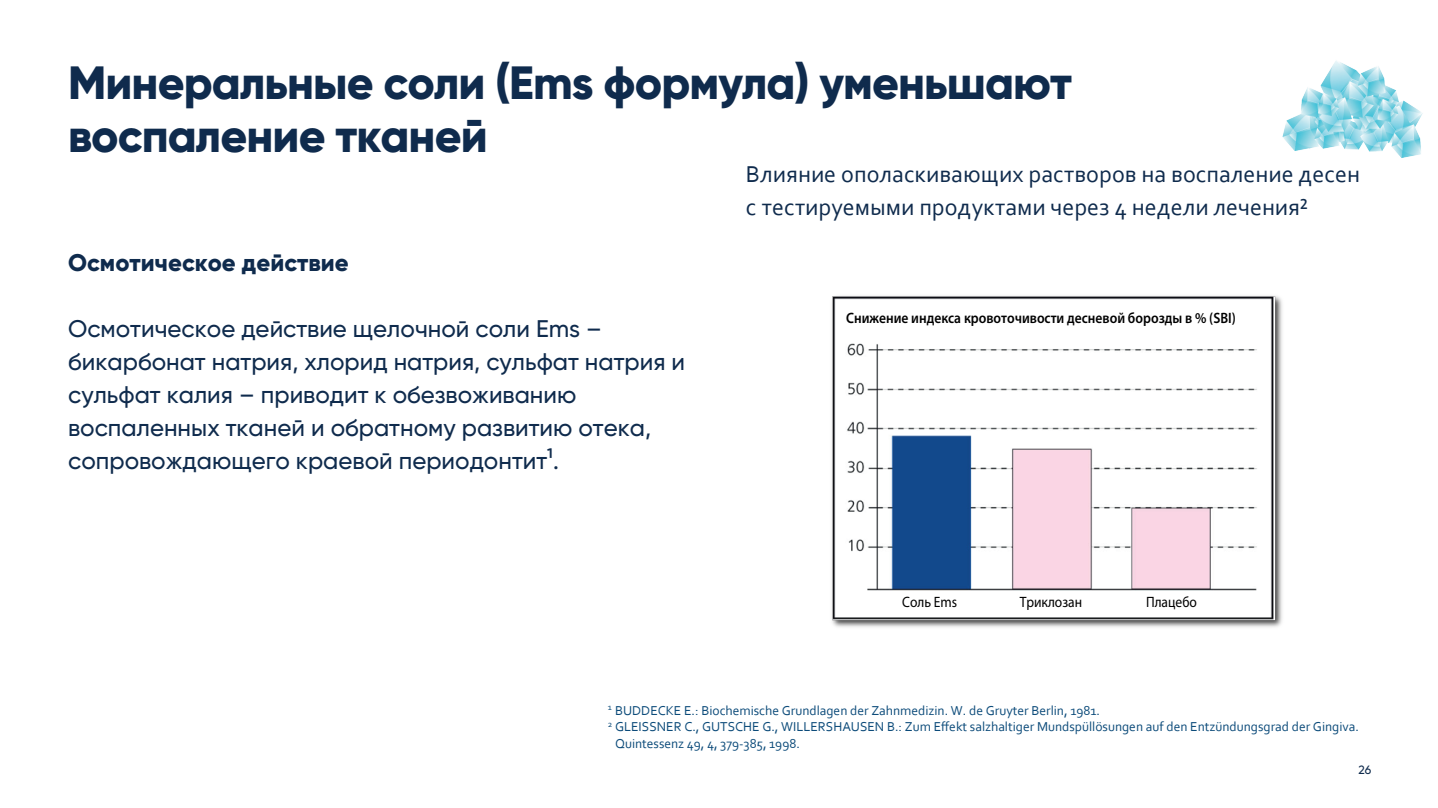
<style>
.page{position:relative;width:1438px;height:808px;background:#fff}
.page>*{position:absolute;margin:0;border:0;box-sizing:border-box;transform-origin:0 0}
.t1{font:800 46.65px/52.7px "Gilroy Two";letter-spacing:-.02em;color:#0f2b4d}
.t2{font:500 24px/33px "Gilroy Two";color:#0f2b4d}
.t3{font:24px/33px "Corbel";color:#0f2b4d}
.t4{font:800 24px "Gilroy Two";color:#0f2b4d}
.t5{font:600 15px "Myriad Pro";color:#000001;scale:.9 1}
.t6{font:15px "Myriad Pro";color:#000001;scale:.9 1}
.t7{font:13.5px/16.2px "Corbel";color:#0c4b7a}
.t8{font:500 12px "Gilroy Two";color:#0f2b4d}
.t9{font:9px "Corbel";color:#0c4b7a}
</style>
<div class="page">
<img style="left:832px;top:296px;width:450px;height:331px">
<img style="left:1282px;top:61px;width:141px;height:97px">
<div style="left:843px;top:305px;width:261px;height:24px;background:#fff"></div>
<div style="left:909px;top:593px;width:289px;height:20px;background:#fff"></div>
<h1 class="t1" style="left:68px;top:56px;width:1005px">Минеральные соли (Ems формула) уменьшают воспаление тканей</h1>
<h2 class="t3" style="left:746px;top:157px;width:615px">Влияние ополаскивающих растворов на воспаление десен с тестируемыми продуктами через 4 недели лечения²</h2>
<h2 class="t4" style="left:68px;top:247px;width:282px">Осмотическое действие</h2>
<h2 class="t2" style="left:68px;top:312px;width:618px">Осмотическое действие щелочной соли Ems – бикарбонат натрия, хлорид натрия, сульфат натрия и сульфат калия – приводит к обезвоживанию воспаленных тканей и обратному развитию отека, сопровождающего краевой периодонтит1.</h2>
<p class="t5" style="left:846px;top:308px;width:434px">Снижение индекса кровоточивости десневой борозды в % (SBI)</p>
<p class="t6" style="left:902px;top:593px;width:63px">Соль Ems</p>
<p class="t6" style="left:1019px;top:593px;width:71px">Триклозан</p>
<p class="t6" style="left:1145px;top:593px;width:58px">Плацебо</p>
<p class="t7" style="left:615px;top:702px;width:745px;text-indent:-7px"><sup>1</sup> BUDDECKE E.: Biochemische Grundlagen der Zahnmedizin. W. de Gruyter Berlin, 1981.<br>GLEISSNER C., GUTSCHE G., WILLERSHAUSEN B.: Zum Effekt salzhaltiger Mundspüllösungen auf den Entzündungsgrad der Gingiva.</p>
<p class="t9" style="left:607px;top:718px;width:6px">2</p>
<p class="t7" style="left:615px;top:735px;width:186px">Quintessenz 49, 4, 379-385, 1998.</p>
<p class="t8" style="left:1358px;top:763px;width:14px">26</p>
</div>
